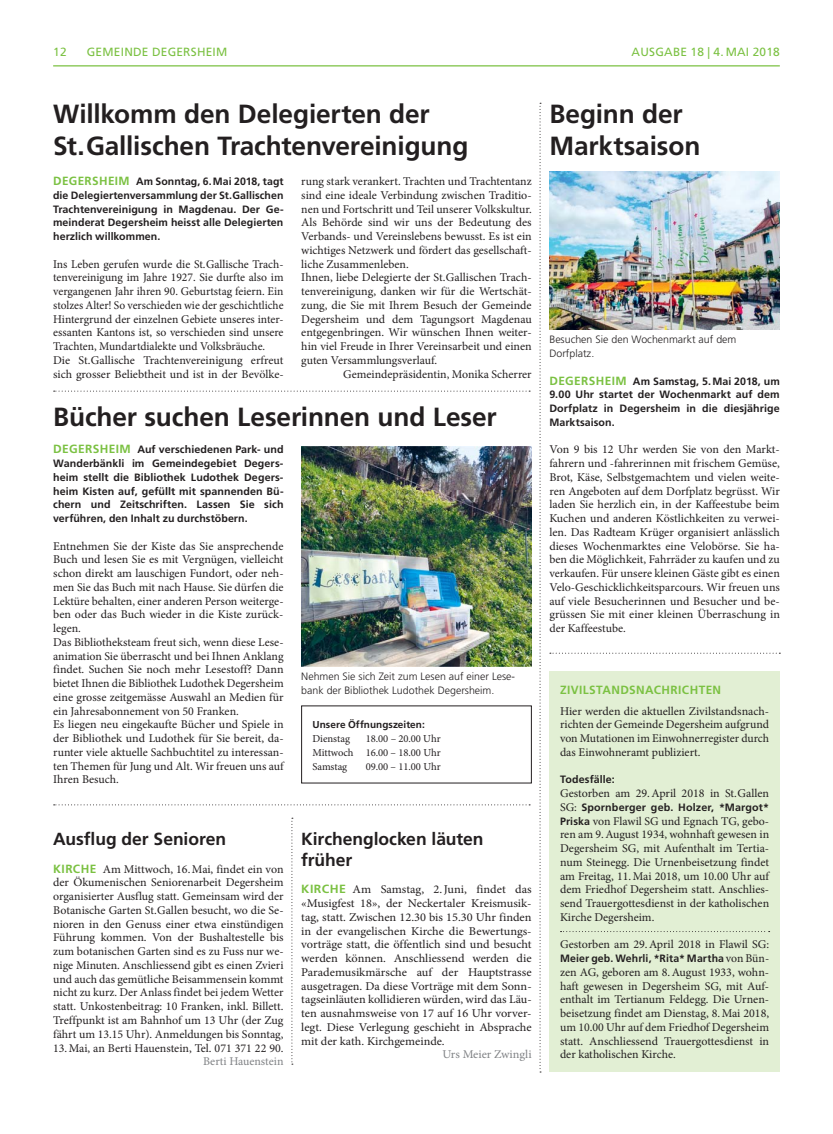
<style>
.page{position:relative;width:833px;height:1134px;background:#fff}
.page>*{position:absolute;margin:0;border:0;box-sizing:border-box;transform-origin:0 0}
.t1{font:700 26.25px/31.2px "Frutiger LT Std";letter-spacing:-.005em;color:#231f20}
.t2{font:700 17.5px/21.2px "Frutiger LT Std";color:#231f20}
.t3{font:11.88px/13.8px "Minion Pro";color:#231f20;text-align:justify}
.t4{font:11.88px/13.8px "Minion Pro";color:#231f20;text-align:justify;scale:1.04 1}
.t5{font:11.88px "Frutiger LT Std";letter-spacing:.02em;color:#7bc142}
.t6{font:11.88px "Minion Pro";color:#808285}
.t7{font:700 11.88px "Frutiger LT Std";letter-spacing:.035em;color:#7bc142}
.t8{font:700 10.62px/13.8px "Frutiger LT Std";letter-spacing:.005em;color:#231f20;text-align:justify}
.t9{font:300 10.62px/13.8px "Frutiger LT Std";color:#231f20}
.t10{font:10.62px/13.8px "Minion Pro";letter-spacing:-.005em;color:#231f20;text-align:justify}
.t11{font:700 10px "Frutiger LT Std";letter-spacing:.005em;color:#231f20}
.s1{font-size:11.88px;color:#7bc142}
.s2{font-family:"Frutiger LT Std";font-weight:700;color:#7bc142}
.s3{font-family:"Minion Pro";font-weight:400;font-size:11.88px}
.s4{font-family:"Frutiger LT Std";font-weight:700;font-size:10.62px}
</style>
<div class="page">
<div style="left:549px;top:671px;width:231px;height:401px;background:#e2efd4"></div>
<svg style="left:560px;top:931px;width:209px;height:1px"></svg>
<hr style="left:53px;top:65px;width:727px;height:1px;background:#7bc142">
<svg style="left:550px;top:653px;width:230px;height:1px"></svg>
<svg style="left:291px;top:818px;width:2px;height:247px"></svg>
<svg style="left:54px;top:391px;width:476px;height:1px"></svg>
<svg style="left:539px;top:103px;width:2px;height:969px"></svg>
<svg style="left:54px;top:804px;width:476px;height:1px"></svg>
<img style="left:549px;top:171px;width:231px;height:158px">
<img style="left:301px;top:446px;width:230px;height:220px">
<p class="t5" style="left:53px;top:46px;width:15px">12</p>
<p class="t5" style="left:87px;top:46px;width:142px">GEMEINDE DEGERSHEIM</p>
<p class="t5" style="left:631px;top:46px;width:150px">AUSGABE 18 | 4. MAI 2018</p>
<h1 class="t1" style="left:53px;top:100px;width:417px">Willkomm den Delegierten der<br>St. Gallischen Trachtenvereinigung</h1>
<p class="t8" style="left:53px;top:175px;width:232px"><span class="s1">DEGERSHEIM</span> Am Sonntag, 6. Mai 2018, tagt die Delegiertenversammlung der St. Gallischen Trachtenvereinigung in Magdenau. Der Ge&shy;meinderat Degersheim heisst alle Delegierten herzlich willkommen.</p>
<p class="t3" style="left:53px;top:258px;width:232px;text-align:left">Ins Leben gerufen wurde die St. Gallische Trach&shy;tenvereinigung im Jahre 1927. Sie durfte also im vergangenen Jahr ihren 90. Geburtstag feiern. Ein stolzes Alter! So verschieden wie der geschichtliche Hintergrund der einzelnen Gebiete unseres inter&shy;essanten Kantons ist, so verschieden sind unsere Trachten, Mundartdialekte und Volksbräuche.<br>Die St. Gallische Trachtenvereinigung erfreut sich grosser Beliebtheit und ist in der Bevölke-</p>
<p class="t3" style="left:301px;top:175px;width:232px;text-align:left">rung stark verankert. Trachten und Trachtentanz sind eine ideale Verbindung zwischen Traditio&shy;nen und Fortschritt und Teil unserer Volkskultur.<br>Als Behörde sind wir uns der Bedeutung des Verbands- und Vereinslebens bewusst. Es ist ein wichtiges Netzwerk und fördert das gesellschaft&shy;liche Zusammenleben.<br>Ihnen, liebe Delegierte der St. Gallischen Trach&shy;tenvereinigung, danken wir für die Wertschät&shy;zung, die Sie mit Ihrem Besuch der Gemeinde Degersheim und dem Tagungsort Magdenau entgegenbringen. Wir wünschen Ihnen weiter&shy;hin viel Freude in Ihrer Vereinsarbeit und einen guten Versammlungsverlauf.</p>
<p class="t3" style="left:343px;top:368px;width:190px">Gemeindepräsidentin, Monika Scherrer</p>
<h1 class="t1" style="left:53px;top:402px;width:445px">Bücher suchen Leserinnen und Leser</h1>
<p class="t8" style="left:53px;top:443px;width:232px"><span class="s1">DEGERSHEIM</span> Auf verschiedenen Park- und Wanderbänkli im Gemeindegebiet Degers&shy;heim stellt die Bibliothek Ludothek Degers&shy;heim Kisten auf, gefüllt mit spannenden Bü&shy;chern und Zeitschriften. Lassen Sie sich verführen, den Inhalt zu durchstöbern.</p>
<p class="t3" style="left:53px;top:540px;width:232px;text-align:left">Entnehmen Sie der Kiste das Sie ansprechende Buch und lesen Sie es mit Vergnügen, vielleicht schon direkt am lauschigen Fundort, oder neh&shy;men Sie das Buch mit nach Hause. Sie dürfen die Lektüre behalten, einer anderen Person weiterge&shy;ben oder das Buch wieder in die Kiste zurück&shy;legen.<br>Das Bibliotheksteam freut sich, wenn diese Lese&shy;animation Sie überrascht und bei Ihnen Anklang findet. Suchen Sie noch mehr Lesestoff? Dann bietet Ihnen die Bibliothek Ludothek Degersheim eine grosse zeitgemässe Auswahl an Medien für ein Jahresabonnement von 50 Franken.<br>Es liegen neu eingekaufte Bücher und Spiele in der Bibliothek und Ludothek für Sie bereit, da&shy;runter viele aktuelle Sachbuchtitel zu interessan&shy;ten Themen für Jung und Alt. Wir freuen uns auf Ihren Besuch.</p>
<p class="t9" style="left:301px;top:670px;width:215px">Nehmen Sie sich Zeit zum Lesen auf einer Lese&shy;bank der Bibliothek Ludothek Degersheim.</p>
<p class="t11" style="left:312px;top:720px;width:114px">Unsere Öffnungszeiten:</p>
<p class="t10" style="left:312px;top:733px;width:39px">Dienstag</p>
<p class="t10" style="left:312px;top:733px;width:130px;text-indent:53px">18.00 – 20.00 Uhr Mittwoch 16.00 – 18.00 Uhr Samstag</p>
<p class="t10" style="left:366px;top:760px;width:76px">09.00 – 11.00 Uhr</p>
<h2 class="t2" style="left:53px;top:829px;width:175px">Ausflug der Senioren</h2>
<p class="t3" style="left:53px;top:863px;width:232px"><span class="s2">KIRCHE</span> Am Mittwoch, 16. Mai, findet ein von der Ökumenischen Seniorenarbeit Degersheim organisierter Ausflug statt. Gemeinsam wird der Botanische Garten St. Gallen besucht, wo die Se&shy;nioren in den Genuss einer etwa einstündigen Führung kommen. Von der Bushaltestelle bis zum botanischen Garten sind es zu Fuss nur we&shy;nige Minuten. Anschliessend gibt es einen Zvieri und auch das gemütliche Beisammensein kommt nicht zu kurz. Der Anlass findet bei jedem Wetter statt. Unkostenbeitrag: 10 Franken, inkl. Billett.<br>Treffpunkt ist am Bahnhof um 13 Uhr (der Zug fährt um 13.15 Uhr). Anmeldungen bis Sonntag,</p>
<p class="t3" style="left:53px;top:1042px;width:232px">13. Mai, an Berti Hauenstein, Tel. 071 371 22 90.</p>
<p class="t6" style="left:203px;top:1057px;width:82px">Berti Hauenstein</p>
<h2 class="t2" style="left:301px;top:829px;width:184px">Kirchenglocken läuten früher</h2>
<p class="t4" style="left:301px;top:884px;width:223px"><span class="s2">KIRCHE</span> Am Samstag, 2. Juni, findet das «Musigfest 18», der Neckertaler Kreismusik&shy;tag, statt. Zwischen 12.30 bis 15.30 Uhr finden in der evangelischen Kirche die Bewertungs&shy;vorträge statt, die öffentlich sind und besucht werden können. Anschliessend werden die Parade musikmärsche auf der Hauptstrasse ausgetragen. Da diese Vorträge mit dem Sonn&shy;tagseinläuten kollidieren würden, wird das Läu&shy;ten ausnahmsweise von 17 auf 16 Uhr vorver&shy;legt. Diese Verlegung geschieht in Absprache mit der kath. Kirchgemeinde.</p>
<p class="t6" style="left:442px;top:1050px;width:91px">Urs Meier Zwingli</p>
<h1 class="t1" style="left:549px;top:100px;width:152px">Beginn der<br>Marktsaison</h1>
<p class="t9" style="left:549px;top:333px;width:188px">Besuchen Sie den Wochenmarkt auf dem<br>Dorfplatz.</p>
<p class="t8" style="left:549px;top:374px;width:232px"><span class="s1">DEGERSHEIM</span> Am Samstag, 5. Mai 2018, um 9.00 Uhr startet der Wochenmarkt auf dem Dorfplatz in Degersheim in die diesjährige Marktsaison.</p>
<p class="t3" style="left:549px;top:444px;width:232px">Von 9 bis 12 Uhr werden Sie von den Markt&shy;fahrern und -fahrerinnen mit frischem Gemüse, Brot, Käse, Selbstgemachtem und vielen weite&shy;ren Angeboten auf dem Dorfplatz begrüsst. Wir laden Sie herzlich ein, in der Kaffeestube beim Kuchen und anderen Köstlichkeiten zu verwei&shy;len. Das Radteam Krüger organisiert anlässlich dieses Wochenmarktes eine Velobörse. Sie ha&shy;ben die Möglichkeit, Fahrräder zu kaufen und zu verkaufen. Für unsere kleinen Gäste gibt es einen Velo-Geschicklichkeitsparcours. Wir freuen uns auf viele Besucherinnen und Besucher und be&shy;grüssen Sie mit einer kleinen Überraschung in der Kaffeestube.</p>
<p class="t7" style="left:560px;top:684px;width:163px">ZIVILSTANDSNACHRICHTEN</p>
<p class="t3" style="left:560px;top:705px;width:211px">Hier werden die aktuellen Zivilstandsnach&shy;richten der Gemeinde Degersheim aufgrund von Mutationen im Einwohnerregister durch das Einwohneramt publiziert.</p>
<p class="t8" style="left:560px;top:773px;width:56px">Todesfälle:</p>
<p class="t3" style="left:560px;top:787px;width:210px">Gestorben am 29. April 2018 in St. Gallen</p>
<p class="t8" style="left:560px;top:801px;width:211px"><span class="s3">SG:</span> Spornberger geb. Holzer, *Margot*</p>
<p class="t3" style="left:560px;top:815px;width:211px"><span class="s4">Priska</span> von Flawil SG und Egnach TG, gebo&shy;ren am 9. August 1934, wohnhaft gewesen in Degersheim SG, mit Aufenthalt im Tertia&shy;num Steinegg. Die Urnenbeisetzung findet am Freitag, 11. Mai 2018, um 10.00 Uhr auf dem Friedhof Degersheim statt. Anschlies&shy;send Trauergottesdienst in der katholischen Kirche Degersheim.</p>
<p class="t3" style="left:560px;top:939px;width:210px">Gestorben am 29. April 2018 in Flawil SG:</p>
<p class="t8" style="left:560px;top:952px;width:211px">Meier geb. Wehrli, *Rita* Martha <span class="s3">von Bün-</span></p>
<p class="t3" style="left:560px;top:966px;width:211px">zen AG, geboren am 8. August 1933, wohn&shy;haft gewesen in Degersheim SG, mit Auf&shy;enthalt im Tertianum Feldegg. Die Urnen&shy;beisetzung findet am Dienstag, 8. Mai 2018, um 10.00 Uhr auf dem Friedhof Degersheim statt. Anschliessend Trauergottesdienst in der katholischen Kirche.</p>
</div>
